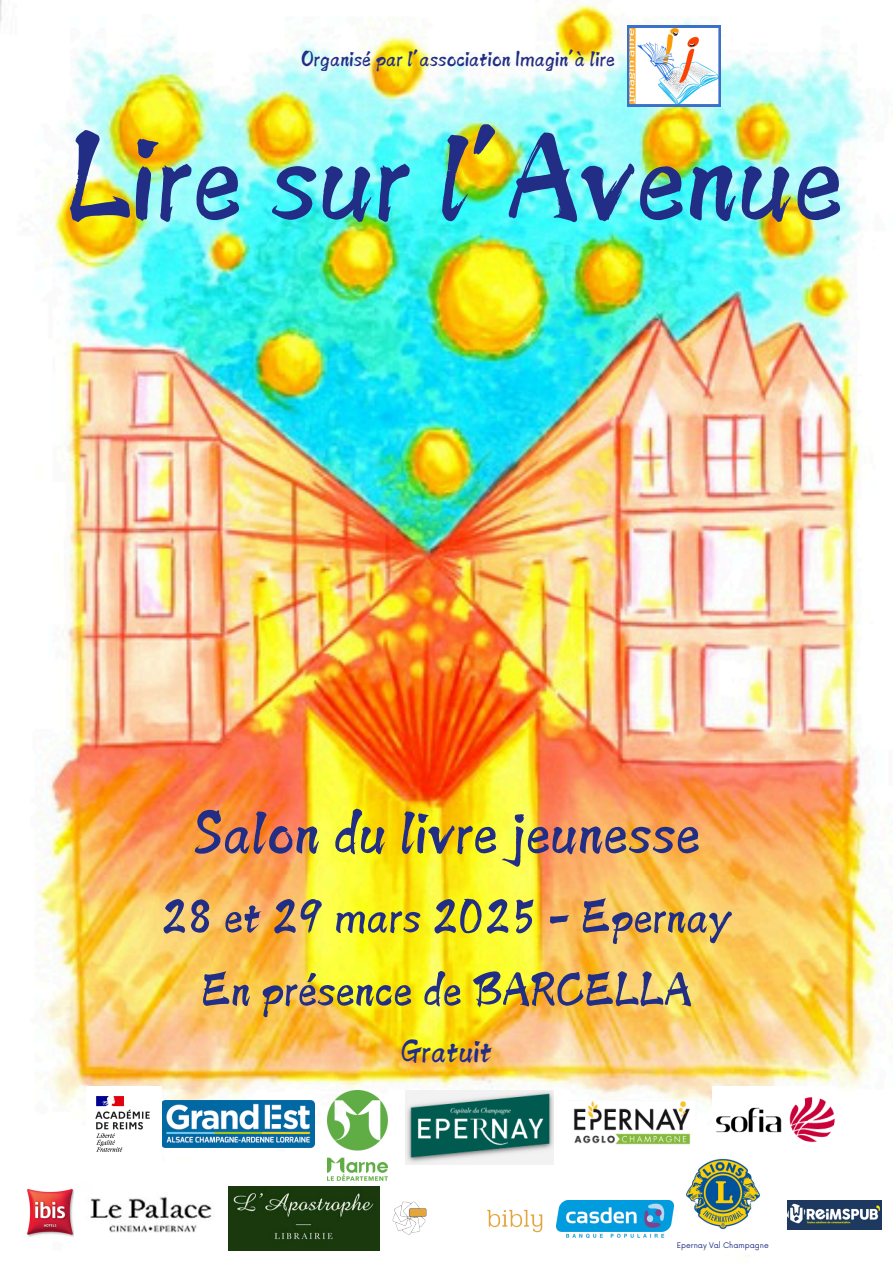
<style>
.page{position:relative;width:893px;height:1263px;background:#fff}
.page>*{position:absolute;margin:0;border:0;box-sizing:border-box;transform-origin:0 0}
.t1{font:137.25px "Canva Shadow Stream Latin";color:#222d85}
.t2{font:67.5px "Canva Shadow Stream Latin";color:#222d85}
.t3{font:52.5px/73.1px "Canva Shadow Stream Latin";color:#222d85;text-align:center}
.t4{font:36px "Canva Shadow Stream Latin";color:#222d85}
.t5{font:24px "Canva Shadow Stream Latin";color:#222d85}
.t6{font:7.5px "Now";color:#222d85}
</style>
<div class="page">
<img style="left:0;top:0;width:893px;height:1251px">
<img style="left:228px;top:1186px;width:152px;height:64px">
<img style="left:25px;top:1187px;width:50px;height:50px">
<img style="left:75px;top:1182px;width:153px;height:69px">
<img style="left:162px;top:1101px;width:152px;height:46px">
<img style="left:327px;top:1091px;width:61px;height:90px">
<img style="left:405px;top:1091px;width:148px;height:73px">
<img style="left:557px;top:1200px;width:117px;height:37px">
<img style="left:381px;top:1199px;width:167px;height:38px">
<img style="left:712px;top:1086px;width:124px;height:68px">
<img style="left:87px;top:1086px;width:75px;height:76px">
<svg style="left:627px;top:26px;width:93px;height:80px"></svg>
<img style="left:567px;top:1100px;width:127px;height:47px">
<img style="left:682px;top:1154px;width:81px;height:81px">
<img style="left:787px;top:1200px;width:94px;height:29px">
<h3 class="t5" style="left:301px;top:47px;width:315px">Organisé par l’association Imagin’à lire</h3>
<p class="t1" style="left:67px;top:109px;width:778px">Lire sur l’Avenue</p>
<p class="t2" style="left:193px;top:799px;width:509px">Salon du livre jeunesse</p>
<p class="t3" style="left:161px;top:880px;width:573px">28 et 29 mars 2025 - Epernay<br>En présence de BARCELLA</p>
<p class="t4" style="left:401px;top:1033px;width:93px">Gratuit</p>
<h1 class="t6" style="left:677px;top:1241px;width:93px">Epernay Val Champagne</h1>
</div>
